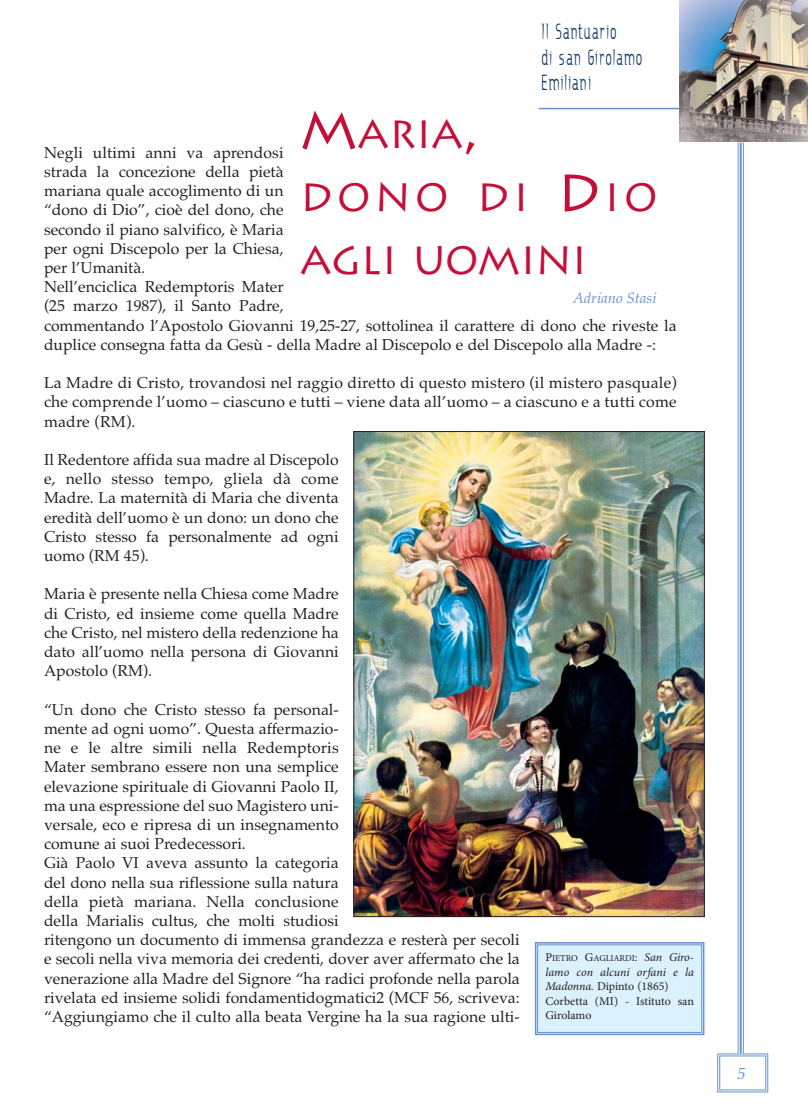
<style>
.page{position:relative;width:808px;height:1106px;background:#fff}
.page>*{position:absolute;margin:0;border:0;box-sizing:border-box;transform-origin:0 0}
.t1{font:39.3px/63px "Lithos Pro";color:#c40f39}
.t2{font:21px/25.2px "Ritalin";letter-spacing:.06em;color:#153a6c;scale:.6 1}
.t3{font:italic 16.5px "Palatino";color:#6993cd}
.t4{font:15.75px/19.2px "Palatino";color:#231f20;text-align:justify}
.t5{font:italic 15px "Palatino";color:#6993cd}
.t6{font:12px/14.4px "Minion Pro";letter-spacing:-.005em;color:#231f20}
.t7{font:9px "Minion Pro";color:#231f20}
.s1{font-size:52.5px}
.s2{font-size:12px}
.s3{font-style:italic;font-size:12px}
.s4{font-style:italic}
</style>
<div class="page">
<svg style="left:717px;top:1052px;width:52px;height:41px"></svg>
<hr style="left:539px;top:108px;width:141px;height:1px;background:#6993cd">
<img style="left:679px;top:0;width:129px;height:141px">
<hr style="left:743px;top:142px;width:1px;height:911px;background:#6993cd">
<hr style="left:740px;top:142px;width:2px;height:911px;background:#6993cd">
<hr style="left:738px;top:142px;width:1px;height:911px;background:#6993cd">
<img style="left:356px;top:433px;width:346px;height:481px">
<div style="left:538px;top:945px;width:163px;height:87px;background:#dbf1fd"></div>
<div style="left:535px;top:942px;width:169px;height:93px;border:2px solid #6993cd"></div>
<div style="left:537px;top:944px;width:165px;height:88px;border:1px solid #6993cd"></div>
<h2 class="t2" style="left:541px;top:19px;width:170px">Il Santuario<br>di san Girolamo<br>Emiliani</h2>
<h1 class="t1" style="left:300px;top:103px;width:359px"><span class="s1">M</span>ARIA<span class="s1">,<br></span>DONO DI <span class="s1">D</span>IO<br>AGLI UOMINI</h1>
<p class="t5" style="left:573px;top:292px;width:85px">Adriano Stasi</p>
<p class="t4" style="left:44px;top:144px;width:634px;text-align:left">Negli ultimi anni va aprendosi<br>strada la concezione della pietà<br>mariana quale accoglimento di un<br>“dono di Dio”, cioè del dono, che<br>secondo il piano salvifico, è Maria<br>per ogni Discepolo per la Chiesa,<br>per l’Umanità.<br>Nell’enciclica Redemptoris Mater<br>(25 marzo 1987), il Santo Padre,<br>commentando l’Apostolo Giovanni 19,25-27, sottolinea il carattere di dono che riveste la duplice consegna fatta da Gesù - della Madre al Discepolo e del Discepolo alla Madre -:</p>
<p class="t4" style="left:44px;top:375px;width:634px">La Madre di Cristo, trovandosi nel raggio diretto di questo mistero (il mistero pasquale) che comprende l’uomo – ciascuno e tutti – viene data all’uomo – a ciascuno e a tutti come madre (RM).</p>
<p class="t4" style="left:44px;top:452px;width:296px">Il Redentore affida sua madre al Discepolo e, nello stesso tempo, gliela dà come Madre. La maternità di Maria che diventa eredità dell’uomo è un dono: un dono che Cristo stesso fa personalmente ad ogni uomo (RM 45).</p>
<p class="t4" style="left:44px;top:586px;width:296px">Maria è presente nella Chiesa come Madre di Cristo, ed insieme come quella Madre che Cristo, nel mistero della redenzione ha dato all’uomo nella persona di Giovanni Apostolo (RM).</p>
<p class="t4" style="left:44px;top:701px;width:477px;text-align:left">“Un dono che Cristo stesso fa personal-<br>mente ad ogni uomo”. Questa affermazio-<br>ne e le altre simili nella Redemptoris<br>Mater sembrano essere non una semplice<br>elevazione spirituale di Giovanni Paolo II,<br>ma una espressione del suo Magistero uni-<br>versale, eco e ripresa di un insegnamento<br>comune ai suoi Predecessori.<br>Già Paolo VI aveva assunto la categoria<br>del dono nella sua riflessione sulla natura<br>della pietà mariana. Nella conclusione<br>della Marialis cultus, che molti studiosi<br>ritengono un documento di immensa grandezza e resterà per secoli e secoli nella viva memoria dei credenti, dover aver affermato che la venerazione alla Madre del Signore “ha radici profonde nella parola rivelata ed insieme solidi fondamentidogmatici2 (MCF 56, scriveva: “Aggiungiamo che il culto alla beata Vergine ha la sua ragione ulti-</p>
<p class="t7" style="left:545px;top:954px;width:150px"><span class="s2">P</span>IETRO <span class="s2">G</span>AGLIARDI<span class="s2">:</span> <span class="s3">San Giro-</span></p>
<p class="t6" style="left:545px;top:965px;width:150px"><span class="s4">lamo con alcuni orfani e la<br>Madonna.</span> Dipinto (1865)<br>Corbetta (MI) - Istituto san<br>Girolamo</p>
<p class="t3" style="left:737px;top:1066px;width:10px">5</p>
</div>
